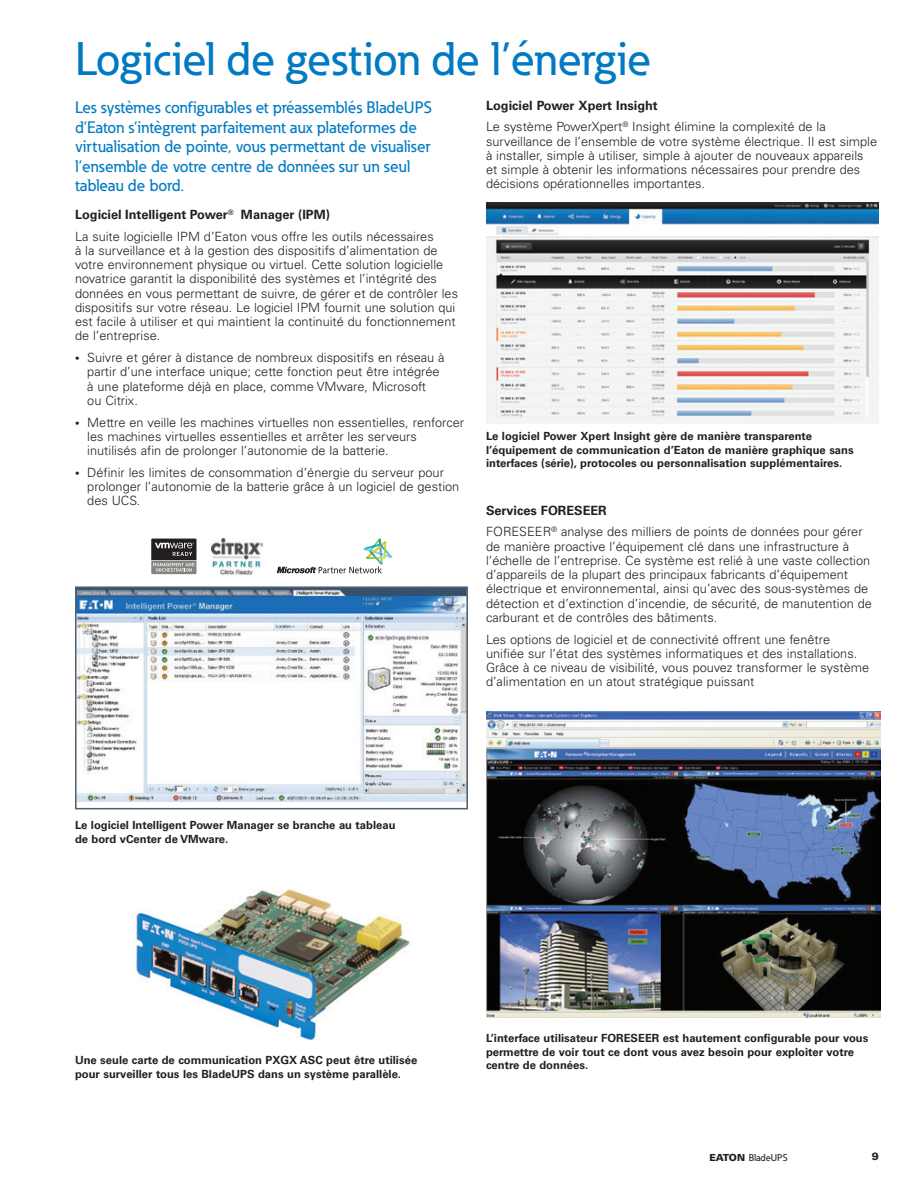
<style>
.page{position:relative;width:918px;height:1188px;background:#fff}
.page>*{position:absolute;margin:0;border:0;box-sizing:border-box;transform-origin:0 0}
._01_Headline___ADJ_S{font:500 46.5px "Eaton";color:#007ac2}
._01_Overview__11_pt{font:500 16.5px/19.5px "Eaton";color:#007ac2}
._02_Body__8_5_pt{font:300 12.75px/14.2px "Univers LT Std";color:#231f20}
._02_Body__8_5_pt-2{font:700 12.75px "Univers LT Std";color:#231f20}
._02_Body_Head__8_5_p{font:700 12.75px "Univers LT Std";color:#231f20}
._05_Caption_Head{font:700 11.25px/13.5px "Univers LT Std";color:#231f20}
.t1{font:900 10.5px "Univers LT Std";color:#231f20}
.t2{font:500 9.75px "Eaton";color:#231f20}
.s1{font-family:"Univers";font-weight:700}
.s2{font-family:"Univers LT Std";font-weight:900}
</style>
<div class="page">
<img style="left:78px;top:589px;width:387px;height:213px">
<div style="left:75px;top:586px;width:393px;height:223px;border:2px solid #52626f"></div>
<svg style="left:151px;top:539px;width:45px;height:35px"></svg>
<img style="left:212px;top:539px;width:51px;height:36px">
<svg style="left:277px;top:539px;width:115px;height:34px"></svg>
<img style="left:134px;top:889px;width:276px;height:152px">
<img style="left:486px;top:203px;width:393px;height:220px">
<img style="left:486px;top:711px;width:394px;height:307px">
<p class="_01_Headline___ADJ_S" style="left:75px;top:30px;width:578px">Logiciel de gestion de l’énergie</p>
<p class="_01_Overview__11_pt" style="left:75px;top:97px;width:359px">Les systèmes configurables et préassemblés BladeUPS d’Eaton s’intègrent parfaitement aux plateformes de virtualisation de pointe, vous permettant de visualiser l’ensemble de votre centre de données sur un seul tableau de bord.</p>
<p class="_02_Body_Head__8_5_p" style="left:75px;top:207px;width:256px">Logiciel Intelligent Power<sup>®</sup> Manager (IPM)</p>
<p class="_02_Body__8_5_pt" style="left:75px;top:229px;width:385px">La suite logicielle IPM d’Eaton vous offre les outils nécessaires<br>à la surveillance et à la gestion des dispositifs d’alimentation de votre environnement physique ou virtuel. Cette solution logicielle novatrice garantit la disponibilité des systèmes et l’intégrité des données en vous permettant de suivre, de gérer et de contrôler les dispositifs sur votre réseau. Le logiciel IPM fournit une solution qui est facile à utiliser et qui maintient la continuité du fonctionnement de l’entreprise.</p>
<p class="_02_Body__8_5_pt" style="left:87px;top:350px;width:359px;text-indent:-12px"><span class="s1">•</span> Suivre et gérer à distance de nombreux dispositifs en réseau à partir d’une interface unique; cette fonction peut être intégrée à une plateforme déjà en place, comme VMware, Microsoft<br>ou Citrix.</p>
<p class="_02_Body__8_5_pt" style="left:87px;top:415px;width:378px;text-indent:-12px"><span class="s1">•</span> Mettre en veille les machines virtuelles non essentielles, renforcer les machines virtuelles essentielles et arrêter les serveurs inutilisés afin de prolonger l’autonomie de la batterie.</p>
<p class="_02_Body__8_5_pt" style="left:87px;top:465px;width:374px;text-indent:-12px"><span class="s1">•</span> Définir les limites de consommation d’énergie du serveur pour prolonger l’autonomie de la batterie grâce à un logiciel de gestion des UCS.</p>
<p class="_02_Body__8_5_pt-2" style="left:486px;top:98px;width:173px">Logiciel Power Xpert Insight</p>
<p class="_02_Body__8_5_pt" style="left:486px;top:120px;width:393px">Le système PowerXpert<sup>®</sup> Insight élimine la complexité de la surveillance de l’ensemble de votre système électrique. Il est simple à installer, simple à utiliser, simple à ajouter de nouveaux appareils et simple à obtenir les informations nécessaires pour prendre des décisions opérationnelles importantes.</p>
<p class="_05_Caption_Head" style="left:486px;top:429px;width:369px">Le logiciel Power Xpert Insight gère de manière transparente l’équipement de communication d’Eaton de manière graphique sans interfaces (série), protocoles ou personnalisation supplémentaires.</p>
<p class="_02_Body__8_5_pt-2" style="left:486px;top:503px;width:122px">Services FORESEER</p>
<p class="_02_Body__8_5_pt" style="left:486px;top:525px;width:387px">FORESEER<sup>®</sup> analyse des milliers de points de données pour gérer de manière proactive l’équipement clé dans une infrastructure à l’échelle de l’entreprise. Ce système est relié à une vaste collection d’appareils de la plupart des principaux fabricants d’équipement électrique et environnemental, ainsi qu’avec des sous-systèmes de détection et d’extinction d’incendie, de sécurité, de manutention de carburant et de contrôles des bâtiments.</p>
<p class="_02_Body__8_5_pt" style="left:486px;top:632px;width:385px">Les options de logiciel et de connectivité offrent une fenêtre unifiée sur l’état des systèmes informatiques et des installations.<br>Grâce à ce niveau de visibilité, vous pouvez transformer le système d’alimentation en un atout stratégique puissant</p>
<p class="_05_Caption_Head" style="left:75px;top:818px;width:322px">Le logiciel Intelligent Power Manager se branche au tableau de bord vCenter de VMware.</p>
<p class="_05_Caption_Head" style="left:75px;top:1054px;width:344px">Une seule carte de communication PXGX ASC peut être utilisée pour surveiller tous les BladeUPS dans un système parallèle.</p>
<p class="_05_Caption_Head" style="left:486px;top:1031px;width:384px">L’interface utilisateur FORESEER est hautement configurable pour vous permettre de voir tout ce dont vous avez besoin pour exploiter votre centre de données.</p>
<p class="t2" style="left:709px;top:1151px;width:80px"><span class="s2">EATON</span> BladeUPS</p>
<p class="t1" style="left:872px;top:1150px;width:9px">9</p>
</div>
